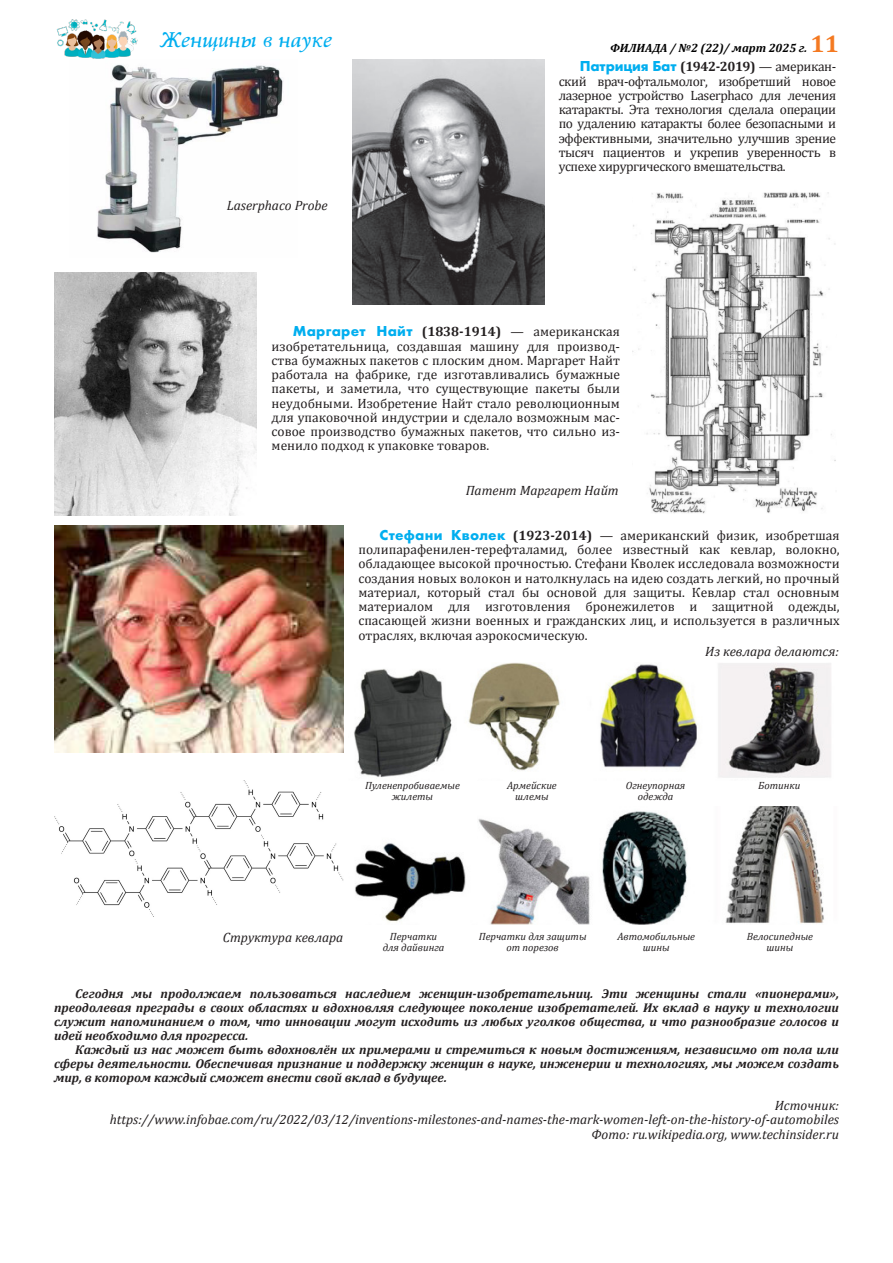
<style>
.page{position:relative;width:893px;height:1263px;background:#fff}
.page>*{position:absolute;margin:0;border:0;box-sizing:border-box;transform-origin:0 0}
.t1{font:italic 21px "Kelvinch";color:#00aeef}
.осн__текст_уменьшен{font:700 15px "Futura PT";letter-spacing:-.01em;color:#00aeef}
.осн__текст_уменьшен-2{font:13.5px/14.2px "Cambria";color:#231f20;text-align:justify}
.источники{font:italic 13.5px "Cambria";color:#231f20}
.подпись_цитаты{font:italic 13.5px "Cambria";color:#231f20}
.вступление_мелк{font:italic 700 12.75px/14.1px "Cambria";color:#231f20;text-align:justify}
.t2{font:italic 700 12px "Cambria";color:#000}
.источники-2{font:italic 10.5px/11.6px "Cambria";color:#231f20;text-align:center}
.s1{font-style:normal;font-size:24px;color:#f47921}
.s2{font-family:"Cambria";font-size:13.5px;color:#231f20}
.s3{font-family:"Cambria";font-weight:400;font-size:13.5px;color:#231f20}
.s4{font-family:"Futura PT";font-weight:700;font-size:15px;color:#00aeef}
.s5{font-weight:700}
</style>
<div class="page">
<img style="left:56px;top:19px;width:82px;height:40px">
<img style="left:353px;top:60px;width:192px;height:244px">
<img style="left:97px;top:64px;width:187px;height:189px">
<img style="left:54px;top:273px;width:203px;height:243px">
<img style="left:632px;top:192px;width:204px;height:322px">
<img style="left:54px;top:526px;width:289px;height:227px">
<img style="left:354px;top:663px;width:477px;height:115px">
<img style="left:355px;top:806px;width:469px;height:118px">
<img style="left:54px;top:781px;width:289px;height:136px">
<h1 class="t1" style="left:160px;top:24px;width:174px">Женщины в науке</h1>
<p class="t2" style="left:610px;top:40px;width:230px">ФИЛИАДА / №2 (22)/ март 2025 г. <span class="s1">11</span></p>
<p class="подпись_цитаты" style="left:227px;top:196px;width:103px">Laserphaco Probe</p>
<p class="осн__текст_уменьшен" style="left:580px;top:57px;width:256px">Патриция Бат <span class="s2">(1942-2019)</span> <span class="s3">— американ-</span></p>
<p class="осн__текст_уменьшен-2" style="left:559px;top:74px;width:279px">ский врач-офтальмолог, изобретший новое лазерное устройство Laserphaco для лечения катаракты. Эта технология сделала операции по удалению катаракты более безопасными и эффективными, значительно улучшив зрение тысяч пациентов и укрепив уверенность в успехе хирургического вмешательства.</p>
<p class="осн__текст_уменьшен-2" style="left:272px;top:325px;width:350px;text-indent:21px"><span class="s4">Маргарет Найт</span> <span class="s5">(1838-1914)</span> — американская изобретательница, создавшая машину для производ&shy;ства бумажных пакетов с плоским дном. Маргарет Найт работала на фабрике, где изготавливались бумажные пакеты, и заметила, что существующие пакеты были неудобными. Изобретение Найт стало революционным для упаковочной индустрии и сделало возможным мас&shy;совое производство бумажных пакетов, что сильно из&shy;менило подход к упаковке товаров.</p>
<p class="подпись_цитаты" style="left:466px;top:480px;width:154px">Патент Маргарет Найт</p>
<p class="осн__текст_уменьшен-2" style="left:358px;top:528px;width:483px;text-indent:21px"><span class="s4">Стефани Кволек</span> <span class="s5">(1923-2014)</span> — американский физик, изобретшая полипарафенилен-терефталамид, более известный как кевлар, волокно, обладающее высокой прочностью. Стефани Кволек исследовала возможности создания новых волокон и натолкнулась на идею создать легкий, но прочный материал, который стал бы основой для защиты. Кевлар стал основным материалом для изготовления бронежилетов и защитной одежды, спасающей жизни военных и гражданских лиц, и используется в различных отраслях, включая аэрокосмическую.</p>
<p class="подпись_цитаты" style="left:705px;top:642px;width:135px">Из кевлара делаются:</p>
<p class="источники-2" style="left:365px;top:779px;width:96px">Пуленепробиваемые жилеты</p>
<p class="источники-2" style="left:507px;top:779px;width:51px">Армейские шлемы</p>
<p class="источники-2" style="left:626px;top:779px;width:61px">Огнеупорная одежда</p>
<p class="источники-2" style="left:758px;top:779px;width:44px">Ботинки</p>
<p class="подпись_цитаты" style="left:223px;top:928px;width:122px">Структура кевлара</p>
<p class="источники-2" style="left:383px;top:930px;width:63px">Перчатки для дайвинга</p>
<p class="источники-2" style="left:479px;top:930px;width:109px">Перчатки для защиты от порезов</p>
<p class="источники-2" style="left:618px;top:930px;width:79px">Автомобильные шины</p>
<p class="источники-2" style="left:747px;top:930px;width:68px">Велосипедные шины</p>
<p class="вступление_мелк" style="left:54px;top:986px;width:786px;text-indent:21px">Сегодня мы продолжаем пользоваться наследием женщин-изобретательниц. Эти женщины стали «пионерами», преодолевая преграды в своих областях и вдохновляя следующее поколение изобретателей. Их вклад в науку и технологии служит напоминанием о том, что инновации могут исходить из любых уголков общества, и что разнообразие голосов и идей необходимо для прогресса.</p>
<p class="вступление_мелк" style="left:54px;top:1042px;width:786px;text-indent:21px">Каждый из нас может быть вдохновлён их примерами и стремиться к новым достижениям, независимо от пола или сферы деятельности. Обеспечивая признание и поддержку женщин в науке, инженерии и технологиях, мы можем создать мир, в котором каждый сможет внести свой вклад в будущее.</p>
<p class="источники" style="left:775px;top:1096px;width:66px">Источник:</p>
<p class="источники" style="left:110px;top:1110px;width:731px">https://www.infobae.com/ru/2022/03/12/inventions-milestones-and-names-the-mark-women-left-on-the-history-of-automobiles</p>
<p class="источники" style="left:592px;top:1124px;width:249px">Фото: ru.wikipedia.org, www.techinsider.ru</p>
</div>
